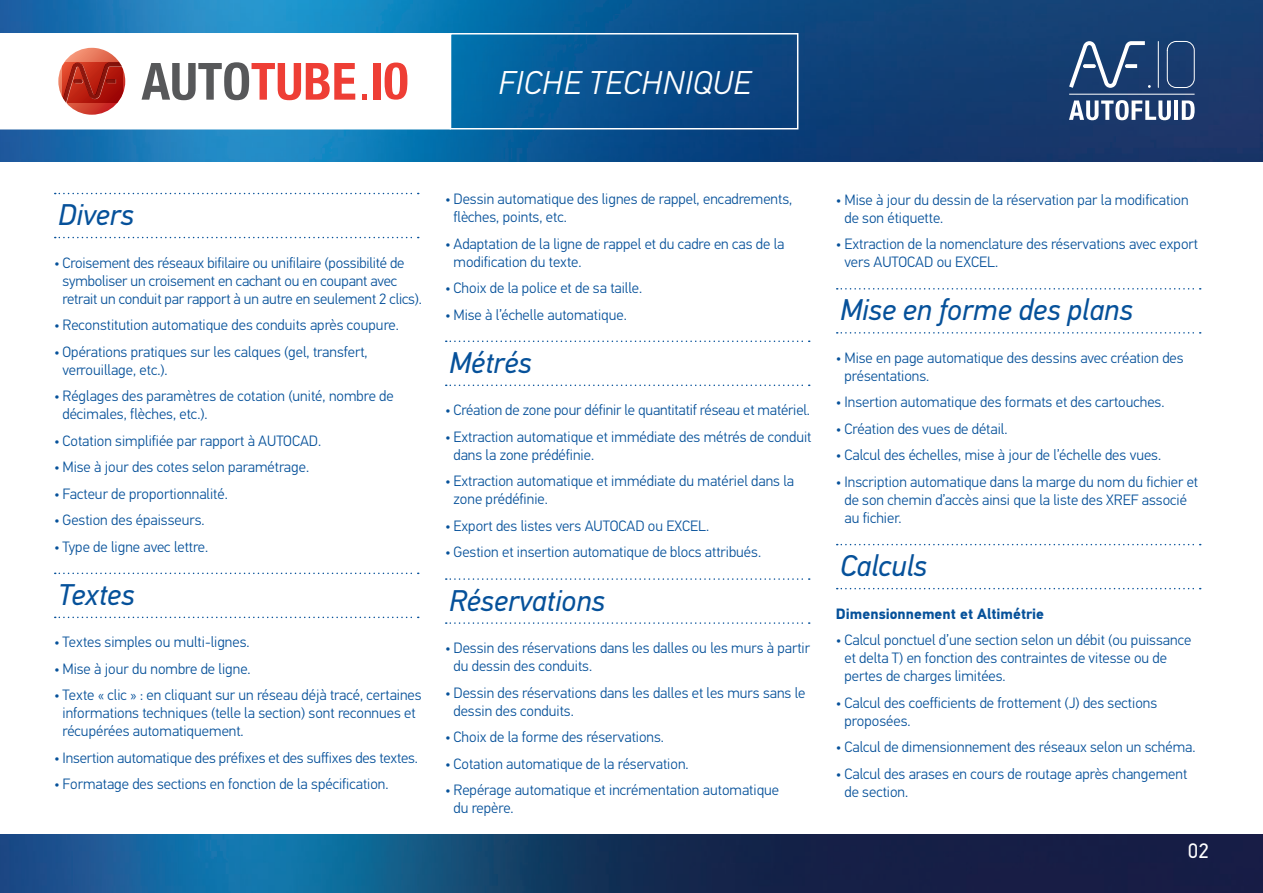
<style>
.page{position:relative;width:1263px;height:893px;background:#fff}
.page>*{position:absolute;margin:0;border:0;box-sizing:border-box;transform-origin:0 0}
.t1{font:italic 300 33px "PF Din Text Pro";letter-spacing:.02em;color:#fff}
.Titre{font:italic 30px "PF Din Text Pro";color:#06519a}
.t2{font:21px "PF Din Text Pro";color:#fff}
.t3{font:300 15px/18px "PF Din Text Pro";color:#06519a}
.Style_de_paragraphe{font:700 15px "PF Din Text Pro";color:#06519a}
</style>
<div class="page">
<img style="left:0;top:0;width:1263px;height:893px">
<div style="left:0;top:33px;width:451px;height:96px;background:#fff"></div>
<div style="left:450px;top:33px;width:348px;height:96px;border:2px solid #fff"></div>
<div style="left:0;top:162px;width:1263px;height:671px;background:#fff"></div>
<svg style="left:58px;top:48px;width:67px;height:67px"></svg>
<svg style="left:362px;top:94px;width:5px;height:5px"></svg>
<div style="left:373px;top:63px;width:8px;height:36px;background:#ee3e35"></div>
<svg style="left:385px;top:63px;width:22px;height:37px"></svg>
<svg style="left:142px;top:62px;width:213px;height:38px"></svg>
<svg style="left:1166px;top:41px;width:29px;height:47px"></svg>
<hr style="left:1158px;top:42px;width:1px;height:45px;background:#fff">
<hr style="left:1069px;top:94px;width:125px;height:1px;background:#fff">
<svg style="left:1069px;top:41px;width:82px;height:47px;background:#42618a"></svg>
<svg style="left:1069px;top:100px;width:102px;height:20px"></svg>
<hr style="left:1174px;top:100px;width:4px;height:20px;background:#fff">
<svg style="left:1182px;top:100px;width:12px;height:20px"></svg>
<svg style="left:55px;top:193px;width:364px;height:1px"></svg>
<svg style="left:55px;top:237px;width:364px;height:1px"></svg>
<svg style="left:55px;top:573px;width:364px;height:1px"></svg>
<svg style="left:55px;top:617px;width:364px;height:1px"></svg>
<svg style="left:446px;top:341px;width:364px;height:1px"></svg>
<svg style="left:446px;top:385px;width:364px;height:1px"></svg>
<svg style="left:446px;top:578px;width:364px;height:2px"></svg>
<svg style="left:446px;top:622px;width:364px;height:2px"></svg>
<svg style="left:837px;top:288px;width:364px;height:2px"></svg>
<svg style="left:837px;top:332px;width:364px;height:2px"></svg>
<svg style="left:837px;top:544px;width:364px;height:1px"></svg>
<svg style="left:837px;top:588px;width:364px;height:1px"></svg>
<h1 class="t1" style="left:499px;top:63px;width:254px">FICHE TECHNIQUE</h1>
<p class="Titre" style="left:58px;top:197px;width:77px">Divers</p>
<p class="t3" style="left:63px;top:254px;width:361px;text-indent:-9px">• Croisement des réseaux bifilaire ou unifilaire (possibilité de symboliser un croisement en cachant ou en coupant avec retrait un conduit par rapport à un autre en seulement 2 clics).</p>
<p class="t3" style="left:54px;top:316px;width:346px">• Reconstitution automatique des conduits après coupure.</p>
<p class="t3" style="left:63px;top:343px;width:307px;text-indent:-9px">• Opérations pratiques sur les calques (gel, transfert, verrouillage, etc.).</p>
<p class="t3" style="left:63px;top:387px;width:333px;text-indent:-9px">• Réglages des paramètres de cotation (unité, nombre de décimales, flèches, etc.).</p>
<p class="t3" style="left:54px;top:432px;width:269px">• Cotation simplifiée par rapport à AUTOCAD.</p>
<p class="t3" style="left:54px;top:458px;width:257px">• Mise à jour des cotes selon paramétrage.</p>
<p class="t3" style="left:54px;top:485px;width:175px">• Facteur de proportionnalité.</p>
<p class="t3" style="left:54px;top:511px;width:152px">• Gestion des épaisseurs.</p>
<p class="t3" style="left:54px;top:538px;width:156px">• Type de ligne avec lettre.</p>
<p class="Titre" style="left:58px;top:577px;width:78px">Textes</p>
<p class="t3" style="left:54px;top:633px;width:197px">• Textes simples ou multi-lignes.</p>
<p class="t3" style="left:54px;top:660px;width:198px">• Mise à jour du nombre de ligne.</p>
<p class="t3" style="left:63px;top:686px;width:361px;text-indent:-9px">• Texte « clic » : en cliquant sur un réseau déjà tracé, certaines informations techniques (telle la section) sont reconnues et récupérées automatiquement.</p>
<p class="t3" style="left:54px;top:749px;width:365px">• Insertion automatique des préfixes et des suffixes des textes.</p>
<p class="t3" style="left:54px;top:775px;width:336px">• Formatage des sections en fonction de la spécification.</p>
<p class="t3" style="left:453px;top:190px;width:340px;text-indent:-9px">• Dessin automatique des lignes de rappel, encadrements, flèches, points, etc.</p>
<p class="t3" style="left:453px;top:235px;width:332px;text-indent:-9px">• Adaptation de la ligne de rappel et du cadre en cas de la modification du texte.</p>
<p class="t3" style="left:445px;top:279px;width:199px">• Choix de la police et de sa taille.</p>
<p class="t3" style="left:445px;top:306px;width:183px">• Mise à l’échelle automatique.</p>
<p class="Titre" style="left:449px;top:345px;width:84px">Métrés</p>
<p class="t3" style="left:445px;top:401px;width:366px">• Création de zone pour définir le quantitatif réseau et matériel.</p>
<p class="t3" style="left:453px;top:428px;width:359px;text-indent:-9px">• Extraction automatique et immédiate des métrés de conduit dans la zone prédéfinie.</p>
<p class="t3" style="left:453px;top:472px;width:342px;text-indent:-9px">• Extraction automatique et immédiate du matériel dans la zone prédéfinie.</p>
<p class="t3" style="left:445px;top:517px;width:266px">• Export des listes vers AUTOCAD ou EXCEL.</p>
<p class="t3" style="left:445px;top:543px;width:318px">• Gestion et insertion automatique de blocs attribués.</p>
<p class="Titre" style="left:449px;top:582px;width:157px">Réservations</p>
<p class="t3" style="left:453px;top:639px;width:358px;text-indent:-9px">• Dessin des réservations dans les dalles ou les murs à partir du dessin des conduits.</p>
<p class="t3" style="left:453px;top:684px;width:353px;text-indent:-9px">• Dessin des réservations dans les dalles et les murs sans le dessin des conduits.</p>
<p class="t3" style="left:445px;top:728px;width:220px">• Choix de la forme des réservations.</p>
<p class="t3" style="left:445px;top:755px;width:245px">• Cotation automatique de la réservation.</p>
<p class="t3" style="left:453px;top:781px;width:327px;text-indent:-9px">• Repérage automatique et incrémentation automatique du repère.</p>
<p class="t3" style="left:844px;top:191px;width:346px;text-indent:-9px">• Mise à jour du dessin de la réservation par la modification de son étiquette.</p>
<p class="t3" style="left:844px;top:235px;width:355px;text-indent:-9px">• Extraction de la nomenclature des réservations avec export vers AUTOCAD ou EXCEL.</p>
<p class="Titre" style="left:840px;top:292px;width:294px">Mise en forme des plans</p>
<p class="t3" style="left:844px;top:349px;width:341px;text-indent:-9px">• Mise en page automatique des dessins avec création des présentations.</p>
<p class="t3" style="left:836px;top:393px;width:330px">• Insertion automatique des formats et des cartouches.</p>
<p class="t3" style="left:836px;top:420px;width:173px">• Création des vues de détail.</p>
<p class="t3" style="left:836px;top:446px;width:327px">• Calcul des échelles, mise à jour de l’échelle des vues.</p>
<p class="t3" style="left:844px;top:473px;width:355px;text-indent:-9px">• Inscription automatique dans la marge du nom du fichier et de son chemin d’accès ainsi que la liste des XREF associé au fichier.</p>
<p class="Titre" style="left:840px;top:548px;width:88px">Calculs</p>
<p class="Style_de_paragraphe" style="left:836px;top:604px;width:210px">Dimensionnement et Altimétrie</p>
<p class="t3" style="left:844px;top:631px;width:348px;text-indent:-9px">• Calcul ponctuel d’une section selon un débit (ou puissance et delta T) en fonction des contraintes de vitesse ou de pertes de charges limitées.</p>
<p class="t3" style="left:844px;top:694px;width:314px;text-indent:-9px">• Calcul des coefficients de frottement (J) des sections proposées.</p>
<p class="t3" style="left:836px;top:738px;width:361px">• Calcul de dimensionnement des réseaux selon un schéma.</p>
<p class="t3" style="left:844px;top:765px;width:344px;text-indent:-9px">• Calcul des arases en cours de routage après changement de section.</p>
<h3 class="t2" style="left:1188px;top:838px;width:22px">02</h3>
</div>
